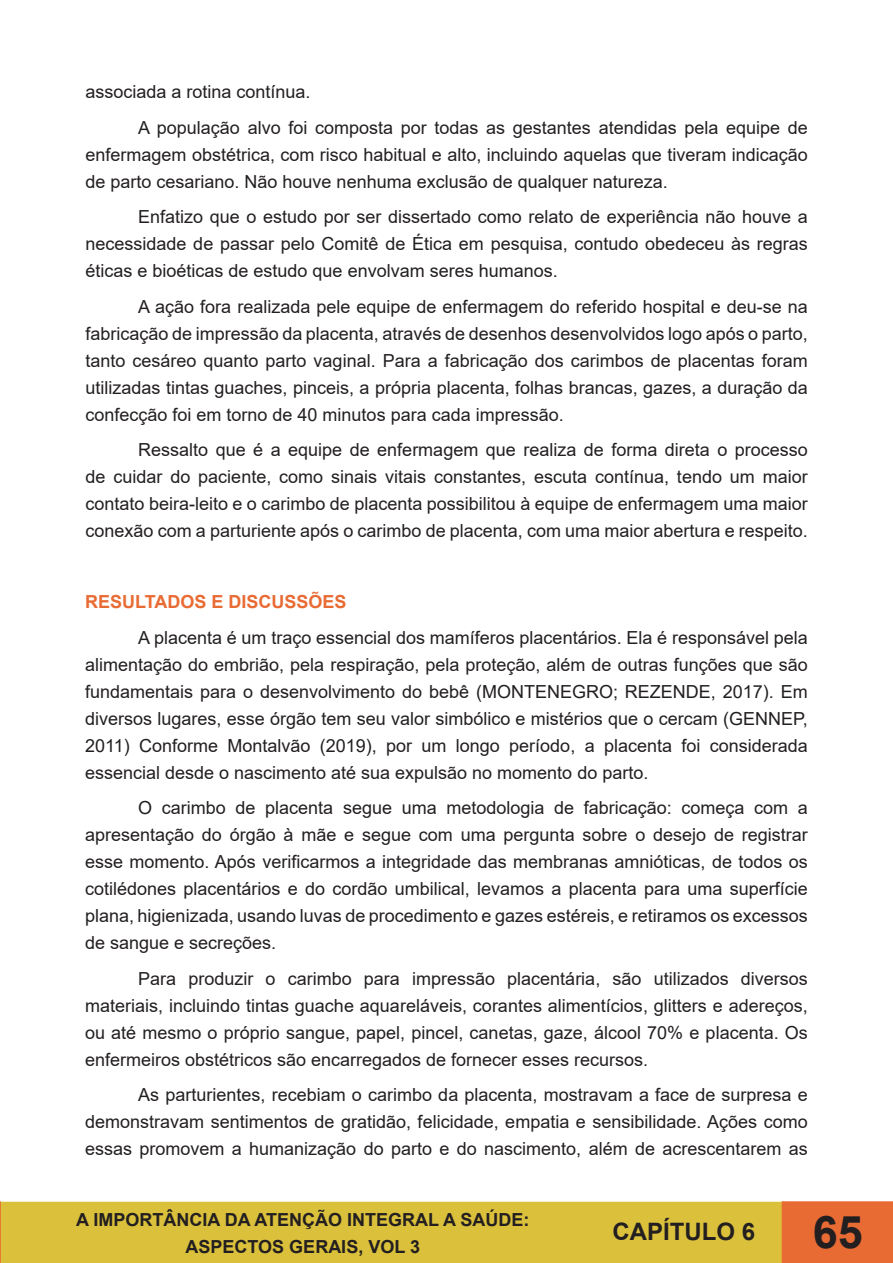
<style>
.page{position:relative;width:893px;height:1263px;background:#fff}
.page>*{position:absolute;margin:0;border:0;box-sizing:border-box;transform-origin:0 0}
.t1{font:700 45px "Arial";color:#231f20}
.t2{font:700 24px "Arial";color:#231f20}
.t3{font:18px/27px "Arial";color:#231f20;text-align:justify}
.t4{font:700 18px/27px "Arial";color:#231f20;text-align:center}
.t5{font:700 18px "Arial";color:#e96b34}
</style>
<div class="page">
<div style="left:1px;top:1202px;width:782px;height:60px;background:#dbc13b"></div>
<div style="left:0;top:1202px;width:784px;height:61px;border:2px solid #dbc13b"></div>
<svg style="left:0;top:1201px;width:1px;height:62px"></svg>
<div style="left:782px;top:1202px;width:111px;height:60px;background:#e96b34"></div>
<div style="left:782px;top:1201px;width:111px;height:62px;border:2px solid #e96b34"></div>
<p class="t3" style="left:85px;top:78px;width:227px">associada a rotina contínua.</p>
<p class="t3" style="left:85px;top:114px;width:724px;text-indent:53px">A população alvo foi composta por todas as gestantes atendidas pela equipe de enfermagem obstétrica, com risco habitual e alto, incluindo aquelas que tiveram indicação de parto cesariano. Não houve nenhuma exclusão de qualquer natureza.</p>
<p class="t3" style="left:85px;top:203px;width:724px;text-indent:53px">Enfatizo que o estudo por ser dissertado como relato de experiência não houve a necessidade de passar pelo Comitê de Ética em pesquisa, contudo obedeceu às regras éticas e bioéticas de estudo que envolvam seres humanos.</p>
<p class="t3" style="left:85px;top:293px;width:724px;text-indent:53px">A ação fora realizada pele equipe de enfermagem do referido hospital e deu-se na fabricação de impressão da placenta, através de desenhos desenvolvidos logo após o parto, tanto cesáreo quanto parto vaginal. Para a fabricação dos carimbos de placentas foram utilizadas tintas guaches, pinceis, a própria placenta, folhas brancas, gazes, a duração da confecção foi em torno de 40 minutos para cada impressão.</p>
<p class="t3" style="left:85px;top:436px;width:724px;text-indent:53px">Ressalto que é a equipe de enfermagem que realiza de forma direta o processo de cuidar do paciente, como sinais vitais constantes, escuta contínua, tendo um maior contato beira-leito e o carimbo de placenta possibilitou à equipe de enfermagem uma maior conexão com a parturiente após o carimbo de placenta, com uma maior abertura e respeito.</p>
<p class="t5" style="left:85px;top:589px;width:263px">RESULTADOS E DISCUSSÕES</p>
<p class="t3" style="left:85px;top:624px;width:724px;text-indent:53px">A placenta é um traço essencial dos mamíferos placentários. Ela é responsável pela alimentação do embrião, pela respiração, pela proteção, além de outras funções que são fundamentais para o desenvolvimento do bebê (MONTENEGRO; REZENDE, 2017). Em diversos lugares, esse órgão tem seu valor simbólico e mistérios que o cercam (GENNEP, 2011) Conforme Montalvão (2019), por um longo período, a placenta foi considerada essencial desde o nascimento até sua expulsão no momento do parto.</p>
<p class="t3" style="left:85px;top:794px;width:724px;text-indent:53px">O carimbo de placenta segue uma metodologia de fabricação: começa com a apresentação do órgão à mãe e segue com uma pergunta sobre o desejo de registrar esse momento. Após verificarmos a integridade das membranas amnióticas, de todos os cotilédones placentários e do cordão umbilical, levamos a placenta para uma superfície plana, higienizada, usando luvas de procedimento e gazes estéreis, e retiramos os excessos de sangue e secreções.</p>
<p class="t3" style="left:85px;top:965px;width:724px;text-indent:53px">Para produzir o carimbo para impressão placentária, são utilizados diversos materiais, incluindo tintas guache aquareláveis, corantes alimentícios, glitters e adereços, ou até mesmo o próprio sangue, papel, pincel, canetas, gaze, álcool 70% e placenta. Os enfermeiros obstétricos são encarregados de fornecer esses recursos.</p>
<p class="t3" style="left:85px;top:1081px;width:724px;text-indent:53px">As parturientes, recebiam o carimbo da placenta, mostravam a face de surpresa e demonstravam sentimentos de gratidão, felicidade, empatia e sensibilidade. Ações como essas promovem a humanização do parto e do nascimento, além de acrescentarem as</p>
<p class="t4" style="left:76px;top:1206px;width:455px">A IMPORTÂNCIA DA ATENÇÃO INTEGRAL A SAÚDE:<br>ASPECTOS GERAIS, VOL 3</p>
<h2 class="t2" style="left:612px;top:1215px;width:144px">CAPÍTULO 6</h2>
<h1 class="t1" style="left:813px;top:1201px;width:52px">65</h1>
</div>
